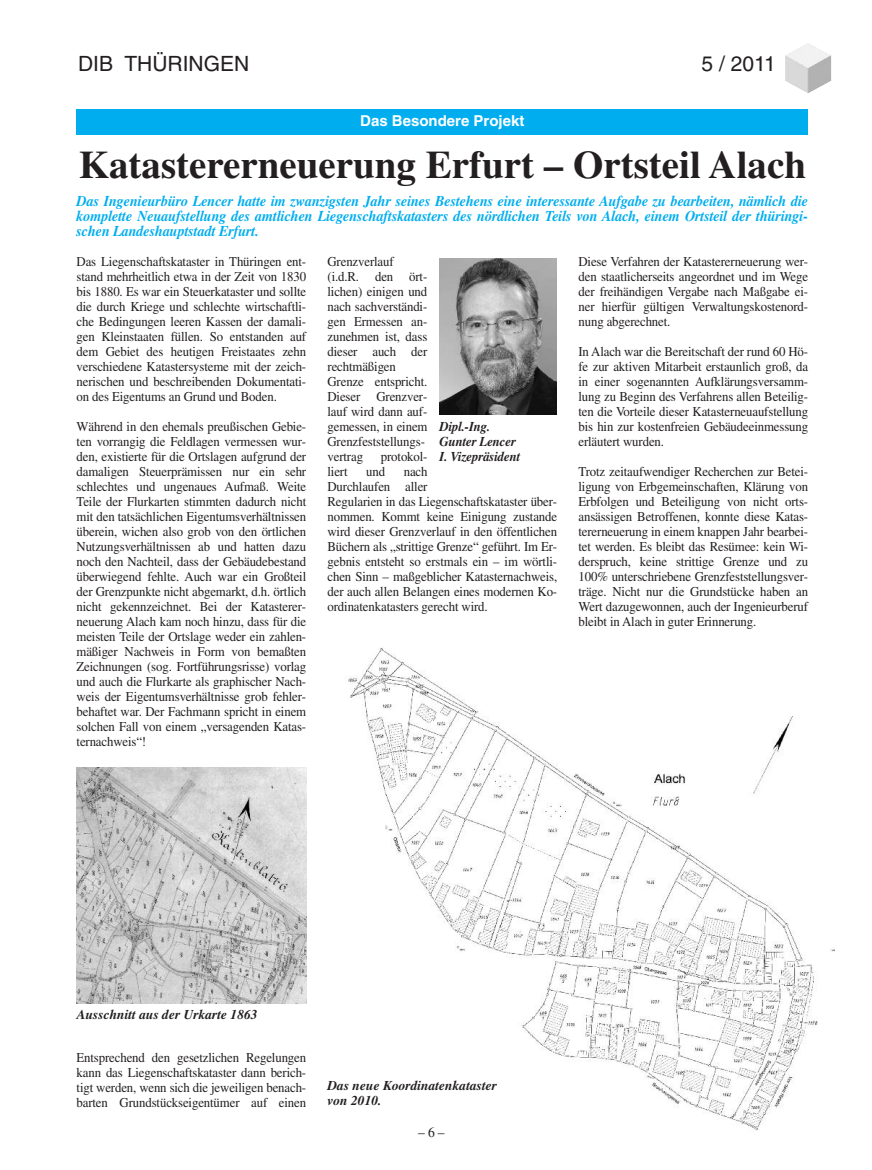
<style>
.page{position:relative;width:872px;height:1170px;background:#fff}
.page>*{position:absolute;margin:0;border:0;box-sizing:border-box;transform-origin:0 0}
.t1{font:700 39px "Times";color:#231f20}
.t2{font:21px "Helvetica";color:#231f20}
.t3{font:italic 700 15px/15px "Times";letter-spacing:-.01em;color:#00aeef;text-align:justify;scale:.95 1}
.t4{font:700 15px "Helvetica";color:#fff}
.t5{font:14.25px "Times";color:#231f20;scale:.95 1}
.t6{font:13.5px/15px "Times";letter-spacing:-.01em;color:#231f20;text-align:justify;scale:.95 1}
.t7{font:italic 700 13.5px/15px "Times";color:#231f20}
.t8{font:italic 700 13.5px/15px "Times";color:#231f20;scale:.95 1}
</style>
<div class="page">
<hr style="left:76px;top:63px;width:224px;height:1px;background:#00aeef">
<img style="left:785px;top:43px;width:46px;height:50px">
<div style="left:77px;top:54px;width:700px;height:31px;background:#fff"></div>
<div style="left:77px;top:109px;width:731px;height:25px;background:#00aeef"></div>
<img style="left:77px;top:767px;width:229px;height:236px">
<img style="left:348px;top:648px;width:487px;height:482px">
<img style="left:439px;top:259px;width:118px;height:155px">
<div style="left:389px;top:1121px;width:85px;height:30px;background:#fff"></div>
<h2 class="t2" style="left:78px;top:56px;width:173px">DIB THÜRINGEN</h2>
<h2 class="t2" style="left:701px;top:56px;width:76px">5 / 2011</h2>
<p class="t4" style="left:360px;top:115px;width:166px">Das Besondere Projekt</p>
<h1 class="t1" style="left:79px;top:152px;width:729px">Katastererneuerung Erfurt – Ortsteil Alach</h1>
<p class="t3" style="left:77px;top:195px;width:771px">Das Ingenieurbüro Lencer hatte im zwanzigsten Jahr seines Bestehens eine interessante Aufgabe zu bearbeiten, nämlich die komplette Neuaufstellung des amtlichen Liegenschaftskatasters des nördlichen Teils von Alach, einem Ortsteil der thüringi&shy;schen Landeshauptstadt Erfurt.</p>
<p class="t6" style="left:77px;top:255px;width:243px">Das Liegenschaftskataster in Thüringen ent&shy;stand mehrheitlich etwa in der Zeit von 1830 bis 1880. Es war ein Steuerkataster und sollte die durch Kriege und schlechte wirtschaftli&shy;che Bedingungen leeren Kassen der damali&shy;gen Kleinstaaten füllen. So entstanden auf dem Gebiet des heutigen Freistaates zehn verschiedene Katastersysteme mit der zeich&shy;nerischen und beschreibenden Dokumentati&shy;on des Eigentums an Grund und Boden.</p>
<p class="t6" style="left:77px;top:420px;width:243px">Während in den ehemals preußischen Gebie&shy;ten vorrangig die Feldlagen vermessen wur&shy;den, existierte für die Ortslagen aufgrund der damaligen Steuerprämissen nur ein sehr schlechtes und ungenaues Aufmaß. Weite Teile der Flurkarten stimmten dadurch nicht mit den tatsächlichen Eigentumsverhältnissen überein, wichen also grob von den örtlichen Nutzungsverhältnissen ab und hatten dazu noch den Nachteil, dass der Gebäudebestand überwiegend fehlte. Auch war ein Großteil der Grenzpunkte nicht abgemarkt, d.h. örtlich nicht gekennzeichnet. Bei der Katasterer&shy;neuerung Alach kam noch hinzu, dass für die meisten Teile der Ortslage weder ein zahlen&shy;mäßiger Nachweis in Form von bemaßten Zeichnungen (sog. Fortführungsrisse) vorlag und auch die Flurkarte als graphischer Nach&shy;weis der Eigentumsverhältnisse grob fehler&shy;behaftet war. Der Fachmann spricht in einem solchen Fall von einem „versagenden Katas&shy;ternachweis“!</p>
<p class="t6" style="left:327px;top:255px;width:107px;text-align:left">Grenzverlauf (i.d.R. den ört&shy;lichen) einigen und nach sachverständi&shy;gen Ermessen an&shy;zunehmen ist, dass dieser auch der rechtmäßigen<br>Grenze entspricht.<br>Dieser Grenzver&shy;lauf wird dann auf&shy;gemessen, in einem<br>Grenzfeststellungs&shy;vertrag</p>
<p class="t6" style="left:381px;top:450px;width:51px">protokol-</p>
<p class="t8" style="left:439px;top:420px;width:86px">Dipl.-Ing.<br>Gunter Lencer<br>I. Vizepräsident</p>
<p class="t6" style="left:327px;top:465px;width:243px;text-align:left;text-indent:76px">nach<br>Durchlaufen aller<br>Regularien in das Liegenschaftskataster über&shy;nommen. Kommt keine Einigung zustande wird dieser Grenzverlauf in den öffentlichen Büchern als „strittige Grenze“ geführt. Im Er&shy;gebnis entsteht so erstmals ein – im wörtli&shy;chen Sinn – maßgeblicher Katasternachweis, der auch allen Belangen eines modernen Ko&shy;ordinatenkatasters gerecht wird.</p>
<p class="t6" style="left:327px;top:465px;width:23px">liert</p>
<p class="t6" style="left:366px;top:465px;width:21px">und</p>
<p class="t6" style="left:578px;top:255px;width:243px">Diese Verfahren der Katastererneuerung wer&shy;den staatlicherseits angeordnet und im Wege der freihändigen Vergabe nach Maßgabe ei&shy;ner hierfür gültigen Verwaltungskostenord&shy;nung abgerechnet.</p>
<p class="t6" style="left:578px;top:345px;width:243px">In Alach war die Bereitschaft der rund 60 Hö&shy;fe zur aktiven Mitarbeit erstaunlich groß, da in einer sogenannten Aufklärungsversamm&shy;lung zu Beginn des Verfahrens allen Beteilig&shy;ten die Vorteile dieser Katasterneuaufstellung bis hin zur kostenfreien Gebäudeeinmessung erläutert wurden.</p>
<p class="t6" style="left:578px;top:465px;width:243px">Trotz zeitaufwendiger Recherchen zur Betei&shy;ligung von Erbgemeinschaften, Klärung von Erbfolgen und Beteiligung von nicht orts&shy;ansässigen Betroffenen, konnte diese Katas&shy;tererneuerung in einem knappen Jahr bearbei&shy;tet werden. Es bleibt das Resümee: kein Wi&shy;derspruch, keine strittige Grenze und zu 100% unterschriebene Grenzfeststellungsver&shy;träge. Nicht nur die Grundstücke haben an Wert dazugewonnen, auch der Ingenieurberuf bleibt in Alach in guter Erinnerung.</p>
<p class="t7" style="left:77px;top:1008px;width:182px">Ausschnitt aus der Urkarte 1863</p>
<p class="t6" style="left:77px;top:1050px;width:243px">Entsprechend den gesetzlichen Regelungen kann das Liegenschaftskataster dann berich&shy;tigt werden, wenn sich die jeweiligen benach&shy;barten Grundstückseigentümer auf einen</p>
<p class="t7" style="left:327px;top:1078px;width:171px">Das neue Koordinatenkataster von 2010.</p>
<p class="t5" style="left:418px;top:1126px;width:29px">–6–</p>
</div>
